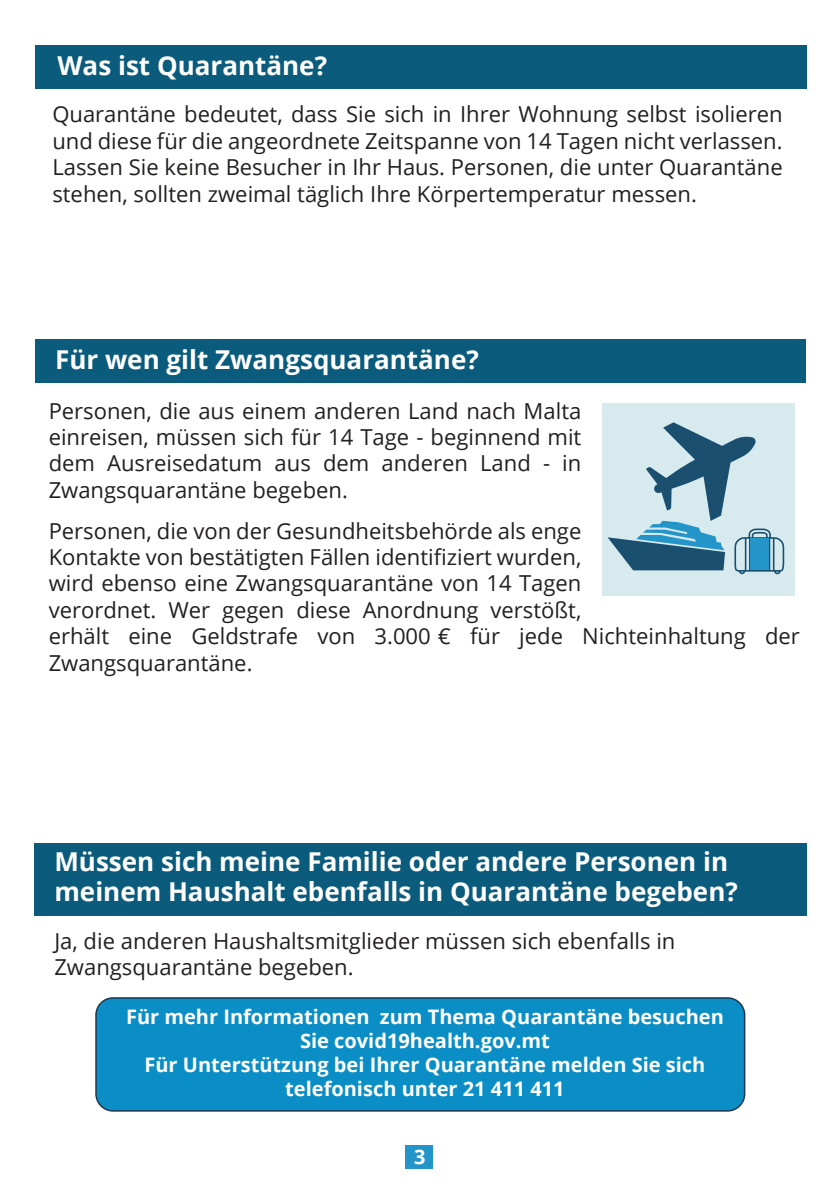
<style>
.page{position:relative;width:840px;height:1191px;background:#fff}
.page>*{position:absolute;margin:0;border:0;box-sizing:border-box;transform-origin:0 0}
.t1{font:700 26px/30px "Open Sans";color:#fff}
.t2{font:22px/26.4px "Open Sans";color:#231f20;text-align:justify}
.t3{font:700 20px/24px "Open Sans";color:#fff;text-align:center}
</style>
<div class="page">
<div style="left:96px;top:998px;width:648px;height:113px;background:#0a8ec5;border-radius:17px"></div>
<div style="left:95px;top:997px;width:650px;height:114px;border:2px solid #1d3851;border-radius:17px"></div>
<div style="left:35px;top:843px;width:771px;height:72px;background:#0b5b7c"></div>
<div style="left:602px;top:404px;width:192px;height:192px;background:#d7ebef"></div>
<svg style="left:607px;top:422px;width:176px;height:152px"></svg>
<div style="left:750px;top:539px;width:18px;height:31px;background:#2395c8"></div>
<div style="left:35px;top:45px;width:771px;height:44px;background:#0b5b7c"></div>
<div style="left:35px;top:339px;width:769px;height:44px;background:#0b5b7c"></div>
<div style="left:405px;top:1145px;width:27px;height:23px;background:#2395c8"></div>
<p class="t1" style="left:57px;top:49px;width:271px">Was ist Quarantäne?</p>
<p class="t2" style="left:52px;top:101px;width:731px">Quarantäne bedeutet, dass Sie sich in Ihrer Wohnung selbst isolieren und diese für die angeordnete Zeitspanne von 14 Tagen nicht verlassen.<br>Lassen Sie keine Besucher in Ihr Haus. Personen, die unter Quarantäne stehen, sollten zweimal täglich Ihre Körpertemperatur messen.</p>
<p class="t1" style="left:55px;top:344px;width:425px">Für wen gilt Zwangsquarantäne?</p>
<p class="t2" style="left:49px;top:397px;width:534px">Personen, die aus einem anderen Land nach Malta einreisen, müssen sich für 14 Tage - beginnend mit dem Ausreisedatum aus dem anderen Land - in Zwangsquarantäne begeben.</p>
<p class="t2" style="left:49px;top:517px;width:752px;text-align:left">Personen, die von der Gesundheitsbehörde als enge<br>Kontakte von bestätigten Fällen identifiziert wurden,<br>wird ebenso eine Zwangsquarantäne von 14 Tagen<br>verordnet. Wer gegen diese Anordnung verstößt,<br>erhält eine Geldstrafe von 3.000 € für jede Nichteinhaltung der Zwangsquarantäne.</p>
<p class="t1" style="left:54px;top:845px;width:684px">Müssen sich meine Familie oder andere Personen in meinem Haushalt ebenfalls in Quarantäne begeben?</p>
<p class="t2" style="left:54px;top:927px;width:622px">Ja, die anderen Haushaltsmitglieder müssen sich ebenfalls in<br>Zwangsquarantäne begeben.</p>
<p class="t3" style="left:126px;top:1004px;width:599px">Für mehr Informationen zum Thema Quarantäne besuchen Sie covid19health.gov.mt<br>Für Unterstützung bei Ihrer Quarantäne melden Sie sich telefonisch unter 21 411 411</p>
<p class="t3" style="left:414px;top:1144px;width:13px">3</p>
</div>
